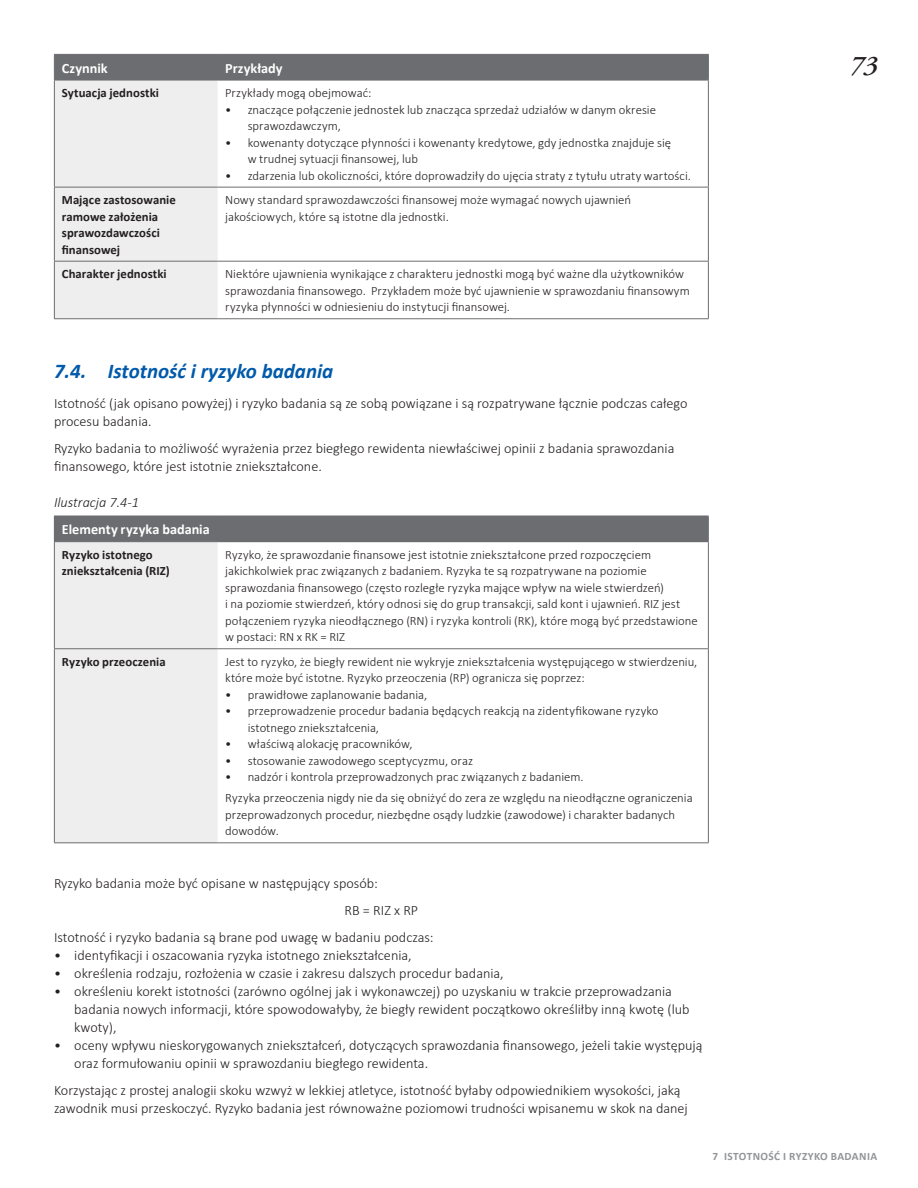
<style>
.page{position:relative;width:918px;height:1188px;background:#fff}
.page>*{position:absolute;margin:0;border:0;box-sizing:border-box;transform-origin:0 0}
.t1{font:italic 600 27px "Adobe Garamond Pro";color:#231f20}
.Subhead_H2{font:italic 700 21px "Calibri";color:#015aaa}
.Body_Copy{font:300 14.25px/18px "Calibri";color:#231f20}
.tableHead1{font:700 14.25px "Calibri";color:#fff}
.Subhead_H5{font:italic 300 14.25px "Calibri";color:#231f20}
.tableText-body{font:300 12.75px/16.5px "Calibri";color:#231f20}
.tableHead2{font:700 12.75px/16.5px "Calibri";letter-spacing:.005em;color:#231f20}
.t2{font:700 11.25px "Calibri";letter-spacing:.04em;color:#939598}
</style>
<div class="page">
<svg style="left:54px;top:54px;width:655px;height:264px"></svg>
<hr style="left:54px;top:80px;width:164px;height:1px;background:#6c6d70">
<hr style="left:54px;top:80px;width:1px;height:107px;background:#6c6d70">
<hr style="left:218px;top:80px;width:491px;height:1px;background:#6c6d70">
<hr style="left:708px;top:80px;width:1px;height:107px;background:#6c6d70">
<hr style="left:54px;top:187px;width:164px;height:1px;background:#6c6d70">
<hr style="left:54px;top:188px;width:1px;height:73px;background:#6c6d70">
<hr style="left:218px;top:187px;width:491px;height:1px;background:#6c6d70">
<hr style="left:708px;top:188px;width:1px;height:73px;background:#6c6d70">
<hr style="left:54px;top:261px;width:164px;height:1px;background:#6c6d70">
<hr style="left:54px;top:262px;width:1px;height:56px;background:#6c6d70">
<hr style="left:218px;top:261px;width:491px;height:1px;background:#6c6d70">
<hr style="left:708px;top:262px;width:1px;height:56px;background:#6c6d70">
<hr style="left:54px;top:318px;width:164px;height:1px;background:#6c6d70">
<hr style="left:218px;top:318px;width:491px;height:1px;background:#6c6d70">
<div style="left:54px;top:516px;width:654px;height:26px;background:#6c6d70"></div>
<div style="left:55px;top:542px;width:163px;height:300px;background:#eeeeef"></div>
<svg style="left:708px;top:516px;width:1px;height:25px"></svg>
<hr style="left:54px;top:542px;width:1px;height:106px;background:#6c6d70">
<hr style="left:218px;top:541px;width:491px;height:1px;background:#6c6d70">
<hr style="left:708px;top:542px;width:1px;height:106px;background:#6c6d70">
<hr style="left:54px;top:648px;width:164px;height:1px;background:#6c6d70">
<hr style="left:54px;top:649px;width:1px;height:193px;background:#6c6d70">
<hr style="left:218px;top:648px;width:491px;height:1px;background:#6c6d70">
<hr style="left:708px;top:649px;width:1px;height:193px;background:#6c6d70">
<hr style="left:54px;top:842px;width:164px;height:1px;background:#6c6d70">
<hr style="left:218px;top:842px;width:491px;height:1px;background:#6c6d70">
<p class="tableHead1" style="left:62px;top:58px;width:47px">Czynnik</p>
<p class="tableHead1" style="left:225px;top:58px;width:59px">Przykłady</p>
<h1 class="t1" style="left:850px;top:49px;width:29px">73</h1>
<p class="tableHead2" style="left:62px;top:84px;width:99px">Sytuacja jednostki</p>
<p class="tableText-body" style="left:225px;top:85px;width:148px">Przykłady mogą obejmować:</p>
<p class="tableText-body" style="left:248px;top:101px;width:410px;text-indent:-22px">• znaczące połączenie jednostek lub znacząca sprzedaż udziałów w danym okresie sprawozdawczym,</p>
<p class="tableText-body" style="left:248px;top:134px;width:425px;text-indent:-22px">• kowenanty dotyczące płynności i kowenanty kredytowe, gdy jednostka znajduje się w trudnej sytuacji finansowej, lub</p>
<p class="tableText-body" style="left:225px;top:167px;width:467px">• zdarzenia lub okoliczności, które doprowadziły do ujęcia straty z tytułu utraty wartości.</p>
<p class="tableHead2" style="left:62px;top:192px;width:115px">Mające zastosowanie ramowe założenia sprawozdawczości finansowej</p>
<p class="tableText-body" style="left:225px;top:192px;width:408px">Nowy standard sprawozdawczości finansowej może wymagać nowych ujawnień jakościowych, które są istotne dla jednostki.</p>
<p class="tableHead2" style="left:62px;top:266px;width:106px">Charakter jednostki</p>
<p class="tableText-body" style="left:225px;top:266px;width:466px">Niektóre ujawnienia wynikające z charakteru jednostki mogą być ważne dla użytkowników sprawozdania finansowego. Przykładem może być ujawnienie w sprawozdaniu finansowym ryzyka płynności w odniesieniu do instytucji finansowej.</p>
<p class="Subhead_H2" style="left:54px;top:356px;width:281px">7.4. Istotność i ryzyko badania</p>
<p class="Body_Copy" style="left:54px;top:394px;width:635px">Istotność (jak opisano powyżej) i ryzyko badania są ze sobą powiązane i są rozpatrywane łącznie podczas całego procesu badania.</p>
<p class="Body_Copy" style="left:54px;top:439px;width:622px">Ryzyko badania to możliwość wyrażenia przez biegłego rewidenta niewłaściwej opinii z badania sprawozdania finansowego, które jest istotnie zniekształcone.</p>
<p class="Subhead_H5" style="left:54px;top:493px;width:87px">Ilustracja 7.4-1</p>
<p class="tableHead1" style="left:62px;top:519px;width:149px">Elementy ryzyka badania</p>
<p class="tableHead2" style="left:62px;top:546px;width:110px">Ryzyko istotnego zniekształcenia (RIZ)</p>
<p class="tableText-body" style="left:225px;top:546px;width:474px">Ryzyko, że sprawozdanie finansowe jest istotnie zniekształcone przed rozpoczęciem jakichkolwiek prac związanych z badaniem. Ryzyka te są rozpatrywane na poziomie sprawozdania finansowego (często rozległe ryzyka mające wpływ na wiele stwierdzeń)<br>i na poziomie stwierdzeń, który odnosi się do grup transakcji, sald kont i ujawnień. RIZ jest połączeniem ryzyka nieodłącznego (RN) i ryzyka kontroli (RK), które mogą być przedstawione w postaci: RN x RK = RIZ</p>
<p class="tableHead2" style="left:62px;top:653px;width:105px">Ryzyko przeoczenia</p>
<p class="tableText-body" style="left:225px;top:653px;width:474px">Jest to ryzyko, że biegły rewident nie wykryje zniekształcenia występującego w stwierdzeniu, które może być istotne. Ryzyko przeoczenia (RP) ogranicza się poprzez:</p>
<p class="tableText-body" style="left:225px;top:686px;width:204px">• prawidłowe zaplanowanie badania,</p>
<p class="tableText-body" style="left:248px;top:703px;width:412px;text-indent:-22px">• przeprowadzenie procedur badania będących reakcją na zidentyfikowane ryzyko istotnego zniekształcenia,</p>
<p class="tableText-body" style="left:225px;top:736px;width:189px">• właściwą alokację pracowników,</p>
<p class="tableText-body" style="left:225px;top:752px;width:249px">• stosowanie zawodowego sceptycyzmu, oraz</p>
<p class="tableText-body" style="left:225px;top:769px;width:360px">• nadzór i kontrola przeprowadzonych prac związanych z badaniem.</p>
<p class="tableText-body" style="left:225px;top:790px;width:469px">Ryzyka przeoczenia nigdy nie da się obniżyć do zera ze względu na nieodłączne ograniczenia przeprowadzonych procedur, niezbędne osądy ludzkie (zawodowe) i charakter badanych dowodów.</p>
<p class="Body_Copy" style="left:54px;top:874px;width:325px">Ryzyko badania może być opisane w następujący sposób:</p>
<p class="Body_Copy" style="left:345px;top:901px;width:75px">RB = RIZ x RP</p>
<p class="Body_Copy" style="left:54px;top:928px;width:381px">Istotność i ryzyko badania są brane pod uwagę w badaniu podczas:</p>
<p class="Body_Copy" style="left:54px;top:946px;width:359px">• identyfikacji i oszacowania ryzyka istotnego zniekształcenia,</p>
<p class="Body_Copy" style="left:54px;top:964px;width:451px">• określenia rodzaju, rozłożenia w czasie i zakresu dalszych procedur badania,</p>
<p class="Body_Copy" style="left:74px;top:982px;width:617px;text-indent:-20px">• określeniu korekt istotności (zarówno ogólnej jak i wykonawczej) po uzyskaniu w trakcie przeprowadzania badania nowych informacji, które spowodowałyby, że biegły rewident początkowo określiłby inną kwotę (lub kwoty),</p>
<p class="Body_Copy" style="left:74px;top:1036px;width:630px;text-indent:-20px">• oceny wpływu nieskorygowanych zniekształceń, dotyczących sprawozdania finansowego, jeżeli takie występują oraz formułowaniu opinii w sprawozdaniu biegłego rewidenta.</p>
<p class="Body_Copy" style="left:54px;top:1081px;width:635px">Korzystając z prostej analogii skoku wzwyż w lekkiej atletyce, istotność byłaby odpowiednikiem wysokości, jaką zawodnik musi przeskoczyć. Ryzyko badania jest równoważne poziomowi trudności wpisanemu w skok na danej</p>
<p class="t2" style="left:713px;top:1148px;width:166px">7 ISTOTNOŚĆ I RYZYKO BADANIA</p>
</div>
